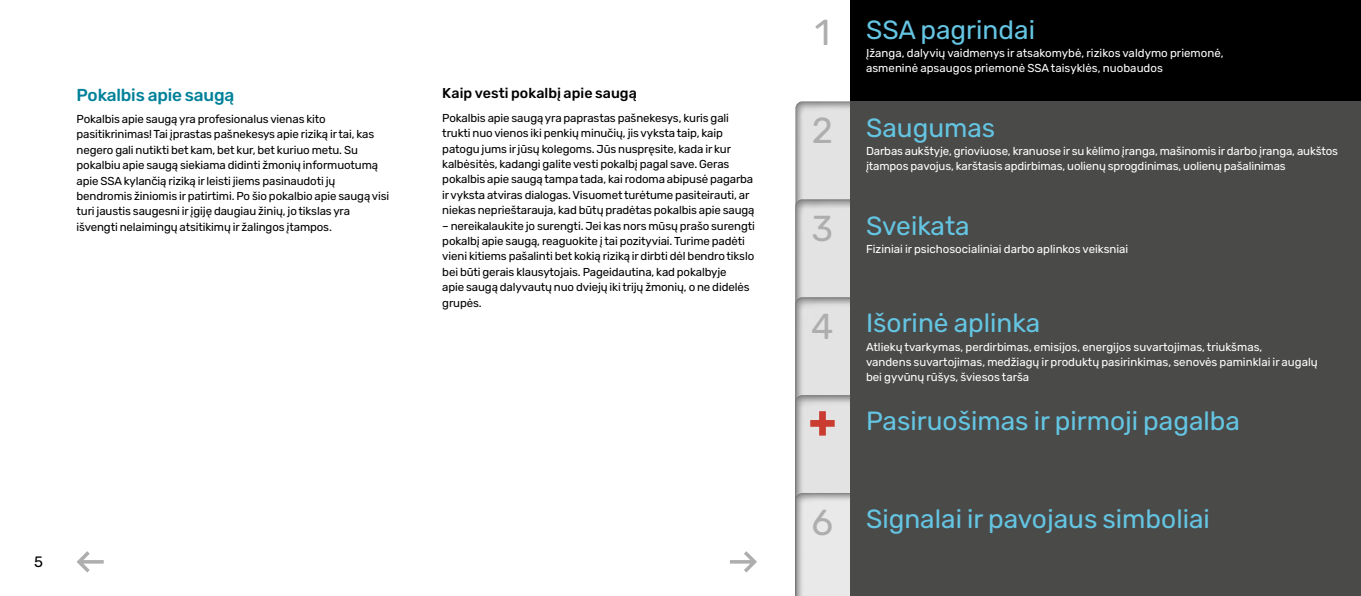
<style>
.page{position:relative;width:1361px;height:596px;background:#fff}
.page>*{position:absolute;margin:0;border:0;box-sizing:border-box;transform-origin:0 0}
.t1{font:36px "Rubik";color:#aeaeae}
.t2{font:26.25px "Rubik";color:#64c5e2}
.t3{font:500 17.25px "Rubik";letter-spacing:-.01em;color:#008199}
.t4{font:15px "Rubik";color:#000}
.t5{font:500 14.25px "Rubik";letter-spacing:.005em;color:#000}
.t6{font:11.55px/15.5px "Rubik";letter-spacing:-.01em;color:#000}
.t7{font:11.55px/15px "Rubik";color:#fff}
.s1{font-size:36px;color:#aeaeae}
</style>
<div class="page">
<div style="left:850px;top:0;width:511px;height:101px;background:#000"></div>
<div style="left:781px;top:91px;width:580px;height:504px;background:#000;opacity:.4"></div>
<div style="left:781px;top:190px;width:580px;height:405px;background:#000;opacity:.4"></div>
<div style="left:781px;top:286px;width:580px;height:309px;background:#000;opacity:.4"></div>
<div style="left:781px;top:384px;width:580px;height:211px;background:#000;opacity:.4"></div>
<div style="left:781px;top:481px;width:580px;height:114px;background:#000;opacity:.4"></div>
<div style="left:850px;top:101px;width:511px;height:494px;background:#4a4a49"></div>
<svg style="left:810px;top:411px;width:24px;height:24px"></svg>
<svg style="left:77px;top:551px;width:27px;height:21px"></svg>
<svg style="left:730px;top:551px;width:27px;height:21px"></svg>
<h3 class="t3" style="left:77px;top:82px;width:159px">Pokalbis apie saugą</h3>
<p class="t6" style="left:77px;top:112px;width:314px">Pokalbis apie saugą yra profesionalus vienas kito pasitikrinimas! Tai įprastas pašnekesys apie riziką ir tai, kas negero gali nutikti bet kam, bet kur, bet kuriuo metu. Su pokalbiu apie saugą siekiama didinti žmonių informuotumą apie SSA kylančią riziką ir leisti jiems pasinaudoti jų bendromis žiniomis ir patirtimi. Po šio pokalbio apie saugą visi turi jaustis saugesni ir įgiję daugiau žinių, jo tikslas yra išvengti nelaimingų atsitikimų ir žalingos įtampos.</p>
<p class="t5" style="left:442px;top:83px;width:196px">Kaip vesti pokalbį apie saugą</p>
<p class="t6" style="left:442px;top:110px;width:314px">Pokalbis apie saugą yra paprastas pašnekesys, kuris gali trukti nuo vienos iki penkių minučių, jis vyksta taip, kaip patogu jums ir jūsų kolegoms. Jūs nuspręsite, kada ir kur kalbėsitės, kadangi galite vesti pokalbį pagal save. Geras pokalbis apie saugą tampa tada, kai rodoma abipusė pagarba ir vyksta atviras dialogas. Visuomet turėtume pasiteirauti, ar niekas neprieštarauja, kad būtų pradėtas pokalbis apie saugą</p>
<p class="t6" style="left:442px;top:218px;width:314px">– nereikalaukite jo surengti. Jei kas nors mūsų prašo surengti pokalbį apie saugą, reaguokite į tai pozityviai. Turime padėti vieni kitiems pašalinti bet kokią riziką ir dirbti dėl bendro tikslo bei būti gerais klausytojais. Pageidautina, kad pokalbyje<br>apie saugą dalyvautų nuo dviejų iki trijų žmonių, o ne didelės grupės.</p>
<p class="t4" style="left:34px;top:550px;width:10px">5</p>
<h2 class="t2" style="left:815px;top:10px;width:222px"><span class="s1">1</span> SSA pagrindai</h2>
<p class="t7" style="left:866px;top:46px;width:359px">Įžanga, dalyvių vaidmenys ir atsakomybė, rizikos valdymo priemonė, asmeninė apsaugos priemonė SSA taisyklės, nuobaudos</p>
<h1 class="t1" style="left:812px;top:104px;width:23px">2</h1>
<h2 class="t2" style="left:866px;top:108px;width:131px">Saugumas</h2>
<p class="t7" style="left:866px;top:144px;width:473px">Darbas aukštyje, grioviuose, kranuose ir su kėlimo įranga, mašinomis ir darbo įranga, aukštos įtampos pavojus, karštasis apdirbimas, uolienų sprogdinimas, uolienų pašalinimas</p>
<h1 class="t1" style="left:811px;top:202px;width:23px">3</h1>
<h2 class="t2" style="left:866px;top:206px;width:105px">Sveikata</h2>
<p class="t7" style="left:866px;top:242px;width:264px">Fiziniai ir psichosocialiniai darbo aplinkos veiksniai</p>
<h1 class="t1" style="left:811px;top:300px;width:24px">4</h1>
<h2 class="t2" style="left:866px;top:304px;width:176px">Išorinė aplinka</h2>
<p class="t7" style="left:866px;top:340px;width:453px">Atliekų tvarkymas, perdirbimas, emisijos, energijos suvartojimas, triukšmas,<br>vandens suvartojimas, medžiagų ir produktų pasirinkimas, senovės paminklai ir augalų bei gyvūnų rūšys, šviesos tarša</p>
<h2 class="t2" style="left:866px;top:402px;width:375px">Pasiruošimas ir pirmoji pagalba</h2>
<h1 class="t1" style="left:811px;top:495px;width:23px">6</h1>
<h2 class="t2" style="left:866px;top:499px;width:345px">Signalai ir pavojaus simboliai</h2>
</div>
